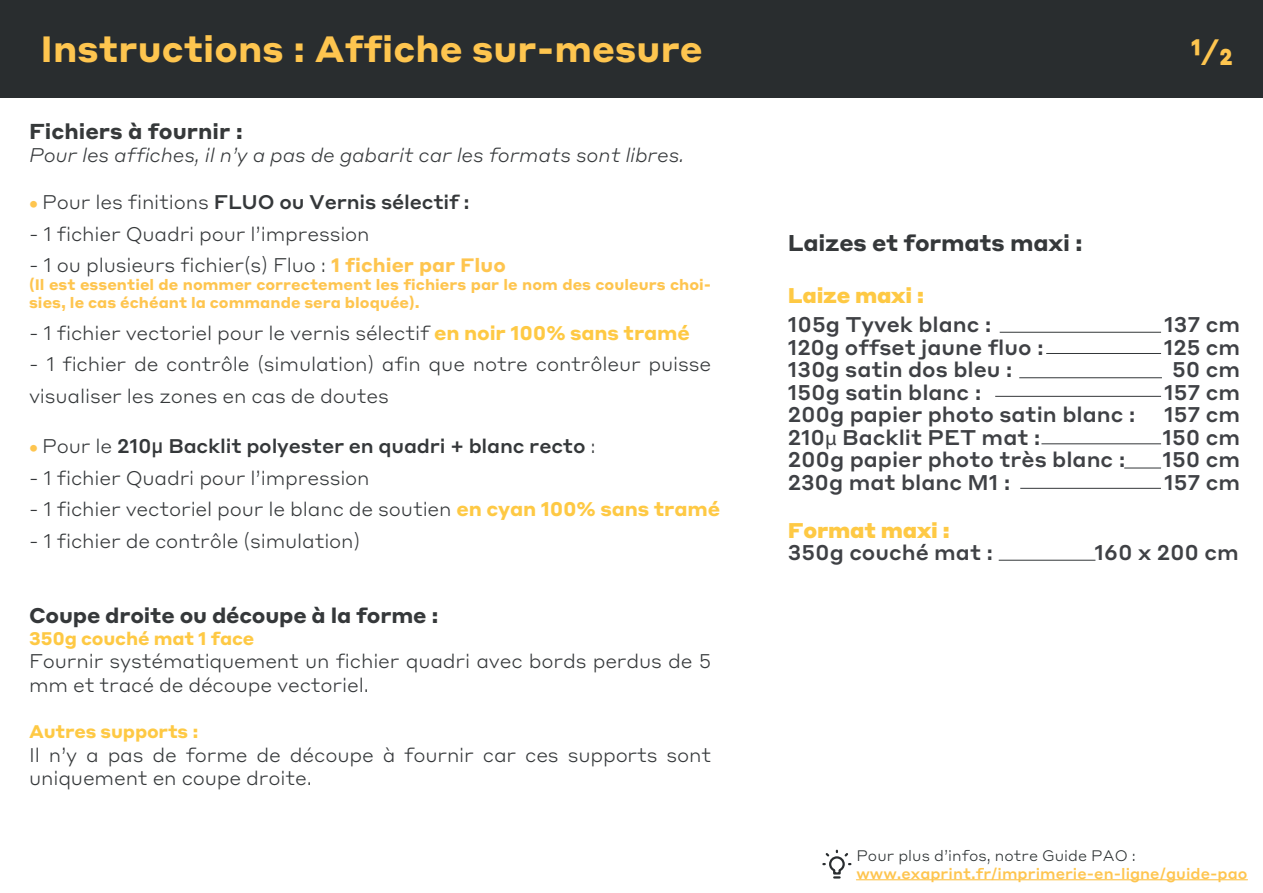
<style>
.page{position:relative;width:1263px;height:893px;background:#fff}
.page>*{position:absolute;margin:0;border:0;box-sizing:border-box;transform-origin:0 0}
.t1{font:700 36.15px "Styrene A";color:#fec54f;scale:.83 1}
.t2{font:700 36px "Styrene A";letter-spacing:.005em;color:#fec54f}
.t3{font:700 22.5px "Styrene A";letter-spacing:-.01em;color:#35383a}
.t4{font:700 21.3px "Styrene A";color:#36393a}
.t5{font:500 21px/22.5px "Styrene A";color:#3f4145}
.t6{font:700 21px "Styrene A";letter-spacing:-.01em;color:#35383a}
.t7{font:900 21px "Styrene A";letter-spacing:-.01em;color:#fec944}
.t8{font:300 19.5px/23.4px "Styrene A";letter-spacing:-.01em;color:#35383a}
.t9{font:500 19.5px "Styrene A";letter-spacing:-.01em;color:#35383a}
.t10{font:italic 300 19.5px "Styrene A";letter-spacing:-.01em;color:#35383a}
.t11{font:700 18px "Styrene A";letter-spacing:-.01em;color:#fec944}
.t12{font:700 15px/18px "Styrene A";letter-spacing:.005em;color:#fec54f}
.t13{font:500 15px "Styrene A";letter-spacing:.005em;color:#fec54f}
.t14{font:300 15px "Styrene A";color:#292e2f}
.s1{font-weight:700;font-size:15px;color:#fec54f}
.s2{font-weight:300}
.s3{font-weight:700;font-size:19.2px;color:#fec54f}
.s4{font-weight:700;color:#fec944}
.s5{font-family:"DIN Pro";font-size:21px}
.s6{font-family:"Myriad Pro";font-weight:400}
</style>
<div class="page">
<div style="left:0;top:0;width:1263px;height:98px;background:#292d2f"></div>
<svg style="left:822px;top:849px;width:30px;height:30px"></svg>
<hr style="left:856px;top:879px;width:391px;height:1px;background:#fec54f">
<hr style="left:1019px;top:377px;width:143px;height:1px;background:#333739">
<hr style="left:995px;top:396px;width:166px;height:1px;background:#333739">
<hr style="left:1046px;top:353px;width:115px;height:1px;background:#333739">
<hr style="left:1124px;top:468px;width:37px;height:1px;background:#333739">
<hr style="left:1020px;top:488px;width:141px;height:1px;background:#333739">
<hr style="left:1000px;top:332px;width:161px;height:1px;background:#333739">
<hr style="left:1041px;top:444px;width:120px;height:1px;background:#333739">
<hr style="left:999px;top:560px;width:96px;height:1px;background:#333739">
<h2 class="t2" style="left:40px;top:19px;width:664px">Instructions : Affiche sur-mesure</h2>
<h1 class="t1" style="left:1191px;top:21px;width:52px">1⁄2</h1>
<p class="t4" style="left:29px;top:113px;width:215px">Fichiers à fournir :</p>
<p class="t10" style="left:29px;top:139px;width:657px">Pour les affiches, il n’y a pas de gabarit car les formats sont libres.</p>
<p class="t9" style="left:29px;top:186px;width:442px"><span class="s1">•</span> <span class="s2">Pour les finitions</span> FLUO ou Vernis sélectif :</p>
<p class="t8" style="left:29px;top:220px;width:342px">- 1 fichier Quadri pour l’impression</p>
<p class="t8" style="left:29px;top:252px;width:478px">- 1 ou plusieurs fichier(s) Fluo : <span class="s3">1 fichier par Fluo</span></p>
<p class="t12" style="left:29px;top:274px;width:684px">(Il est essentiel de nommer correctement les fichiers par le nom des couleurs choi&shy;sies, le cas échéant la commande sera bloquée).</p>
<p class="t8" style="left:29px;top:319px;width:662px">- 1 fichier vectoriel pour le vernis sélectif <span class="s4">en noir 100% sans tramé</span></p>
<p class="t8" style="left:29px;top:347px;width:684px;line-height:31.5px">- 1 fichier de contrôle (simulation) afin que notre contrôleur puisse visualiser les zones en cas de doutes</p>
<p class="t9" style="left:29px;top:429px;width:568px"><span class="s1">•</span> <span class="s2">Pour le</span> 210<span class="s5">µ</span> Backlit polyester en quadri + blanc recto <span class="s2">:</span></p>
<p class="t8" style="left:29px;top:464px;width:342px">- 1 fichier Quadri pour l’impression</p>
<p class="t8" style="left:29px;top:496px;width:692px">- 1 fichier vectoriel pour le blanc de soutien <span class="s4">en cyan 100% sans tramé</span></p>
<p class="t8" style="left:29px;top:527px;width:333px">- 1 fichier de contrôle (simulation)</p>
<p class="t6" style="left:29px;top:598px;width:411px">Coupe droite ou découpe à la forme :</p>
<p class="t11" style="left:29px;top:623px;width:227px">350g couché mat 1 face</p>
<p class="t8" style="left:29px;top:648px;width:684px">Fournir systématiquement un fichier quadri avec bords perdus de 5 mm et tracé de découpe vectoriel.</p>
<p class="t11" style="left:29px;top:716px;width:171px">Autres supports :</p>
<p class="t8" style="left:29px;top:742px;width:684px">Il n’y a pas de forme de découpe à fournir car ces supports sont uniquement en coupe droite.</p>
<p class="t3" style="left:788px;top:223px;width:297px">Laizes et formats maxi :</p>
<p class="t7" style="left:788px;top:277px;width:138px">Laize maxi :</p>
<p class="t5" style="left:788px;top:312px;width:349px">105g Tyvek blanc :<br>120g offset jaune fluo :<br>130g satin dos bleu :<br>150g satin blanc :<br>200g papier photo satin blanc :<br>210<span class="s6">µ</span> Backlit PET mat :<br>200g papier photo très blanc :<br>230g mat blanc M1 :</p>
<p class="t7" style="left:788px;top:512px;width:164px">Format maxi :</p>
<p class="t5" style="left:788px;top:540px;width:207px">350g couché mat :</p>
<p class="t5" style="left:1094px;top:540px;width:146px">160 x 200 cm</p>
<p class="t5" style="left:1162px;top:312px;width:79px;text-align:center">137 cm<br>125 cm<br>50 cm<br>157 cm<br>157 cm<br>150 cm<br>150 cm<br>157 cm</p>
<p class="t14" style="left:856px;top:843px;width:281px">Pour plus d’infos, notre Guide PAO :</p>
<p class="t13" style="left:856px;top:860px;width:392px">www.exaprint.fr/imprimerie-en-ligne/guide-pao</p>
</div>
